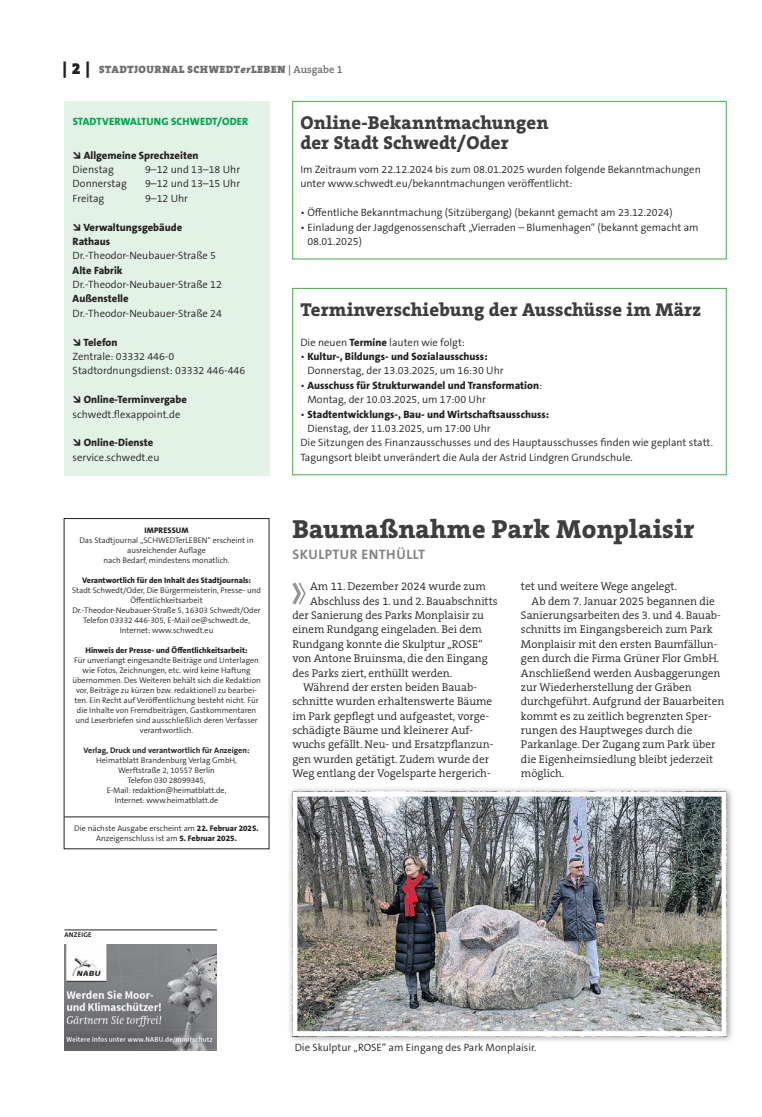
<style>
.page{position:relative;width:762px;height:1117px;background:#fff}
.page>*{position:absolute;margin:0;border:0;box-sizing:border-box;transform-origin:0 0}
.t1{font:800 26.25px "The Serif B W8";letter-spacing:.01em;color:#3e3e3f}
.t2{font:800 18.75px/20px "The Serif B W8";letter-spacing:.01em;color:#3e3e3f}
.t3{font:700 13.75px "The Sans B W7";letter-spacing:.035em;color:#808285}
.t4{font:300 11.25px "The Serif B W4";color:#231f20}
.t5{font:300 10.62px/14.4px "The Sans B W4";color:#231f20}
.t6{font:800 10.62px/14.4px "The Sans B W8";color:#231f20}
.t7{font:900 10.62px "The Serif B W9";letter-spacing:.045em;color:#6c6d70}
.t8{font:800 10.62px "The Sans B W8";letter-spacing:.015em;color:#00a54f}
.t9{font:300 8.12px/10px "The Sans B W4";color:#231f20;text-align:center}
.t10{font:800 8.12px "The Sans B W8";color:#231f20}
.t11{font:700 8.12px "The Sans B W7";color:#231f20}
.t12{font:700 6.88px "The Sans B W7";letter-spacing:.025em;color:#231f20}
.s1{font-size:16.25px;color:#231f20}
.s2{font-style:italic}
.s3{font-family:"The Serif B W6";font-weight:600}
.s4{font-family:"The Sans B W8";font-weight:800}
.s5{font-family:"The Sans B W4";font-weight:300}
</style>
<div class="page">
<div style="left:64px;top:101px;width:205px;height:374px;background:#e3f2e7"></div>
<hr style="left:64px;top:816px;width:205px;height:1px;background:#231f20">
<div style="left:292px;top:101px;width:434px;height:158px;border:1px solid #40ae49"></div>
<div style="left:292px;top:288px;width:434px;height:187px;border:1px solid #40ae49"></div>
<svg style="left:292px;top:582px;width:14px;height:23px"></svg>
<div style="left:287px;top:785px;width:447px;height:258px;background:#231f20;opacity:.45"></div>
<img style="left:298px;top:797px;width:422px;height:232px">
<div style="left:292px;top:791px;width:434px;height:244px;border:5px solid #fff"></div>
<img style="left:64px;top:944px;width:153px;height:106px">
<hr style="left:64px;top:929px;width:153px;height:1px;background:#231f20">
<p class="t7" style="left:63px;top:63px;width:282px"><span class="s1">| 2 |</span> STADTJOURNAL SCHWEDT<span class="s2">er</span>LEBEN <span class="s3">| Ausgabe 1</span></p>
<p class="t8" style="left:73px;top:114px;width:177px">Stadtverwaltung Schwedt/Oder</p>
<p class="t6" style="left:73px;top:148px;width:127px">→ Allgemeine Sprechzeiten</p>
<p class="t5" style="left:73px;top:162px;width:43px">Dienstag</p>
<p class="t5" style="left:145px;top:162px;width:97px">9–12 und 13–18 Uhr</p>
<p class="t5" style="left:73px;top:177px;width:56px">Donnerstag</p>
<p class="t5" style="left:145px;top:177px;width:97px">9–12 und 13–15 Uhr</p>
<p class="t5" style="left:73px;top:191px;width:33px">Freitag</p>
<p class="t5" style="left:145px;top:191px;width:45px">9–12 Uhr</p>
<p class="t6" style="left:73px;top:220px;width:111px">→ Verwaltungsgebäude<br>Rathaus</p>
<p class="t5" style="left:73px;top:248px;width:145px">Dr.-Theodor-Neubauer-Straße 5</p>
<p class="t6" style="left:73px;top:263px;width:51px">Alte Fabrik</p>
<p class="t5" style="left:73px;top:277px;width:151px">Dr.-Theodor-Neubauer-Straße 12</p>
<p class="t6" style="left:73px;top:292px;width:57px">Außenstelle</p>
<p class="t5" style="left:73px;top:306px;width:151px">Dr.-Theodor-Neubauer-Straße 24</p>
<p class="t6" style="left:73px;top:335px;width:46px">→ Telefon</p>
<p class="t5" style="left:73px;top:349px;width:174px">Zentrale: 03332 446-0<br>Stadtordnungsdienst: 03332 446-446</p>
<p class="t6" style="left:73px;top:392px;width:116px">→ Online-Terminvergabe</p>
<p class="t5" style="left:73px;top:407px;width:109px">schwedt.flexappoint.de</p>
<p class="t6" style="left:73px;top:435px;width:82px">→ Online-Dienste</p>
<p class="t5" style="left:73px;top:450px;width:88px">service.schwedt.eu</p>
<h2 class="t2" style="left:300px;top:113px;width:250px">Online-Bekanntmachungen der Stadt Schwedt/Oder</h2>
<p class="t5" style="left:300px;top:162px;width:402px">Im Zeitraum vom 22.12.2024 bis zum 08.01.2025 wurden folgende Bekanntmachungen unter www.schwedt.eu/bekanntmachungen veröffentlicht:</p>
<p class="t5" style="left:300px;top:205px;width:374px">• Öffentliche Bekanntmachung (Sitzübergang) (bekannt gemacht am 23.12.2024)</p>
<p class="t5" style="left:307px;top:220px;width:393px;text-indent:-7px">• Einladung der Jagdgenossenschaft „Vierraden – Blumenhagen“ (bekannt gemacht am<br>08.01.2025)</p>
<h2 class="t2" style="left:300px;top:300px;width:402px">Terminverschiebung der Ausschüsse im März</h2>
<p class="t5" style="left:300px;top:335px;width:166px">Die neuen <span class="s4">Termine</span> lauten wie folgt:</p>
<p class="t6" style="left:300px;top:349px;width:189px"><span class="s5">•</span> Kultur-, Bildungs- und Sozialausschuss:</p>
<p class="t5" style="left:307px;top:363px;width:198px">Donnerstag, der 13.03.2025, um 16:30 Uhr</p>
<p class="t6" style="left:300px;top:378px;width:243px"><span class="s5">•</span> Ausschuss für Strukturwandel und Transformation<span class="s5">:</span></p>
<p class="t5" style="left:307px;top:392px;width:180px">Montag, der 10.03.2025, um 17:00 Uhr</p>
<p class="t6" style="left:300px;top:407px;width:250px"><span class="s5">•</span> Stadtentwicklungs-, Bau- und Wirtschaftsausschuss:</p>
<p class="t5" style="left:300px;top:421px;width:414px;text-indent:7px">Dienstag, der 11.03.2025, um 17:00 Uhr<br>Die Sitzungen des Finanzausschusses und des Hauptausschusses finden wie geplant statt.<br>Tagungsort bleibt unverändert die Aula der Astrid Lindgren Grundschule.</p>
<p class="t10" style="left:145px;top:524px;width:45px">Impressum</p>
<p class="t9" style="left:79px;top:535px;width:176px">Das Stadtjournal „SCHWEDTerLEBEN“ erscheint in ausreichender Auflage<br>nach Bedarf, mindestens monatlich.</p>
<p class="t10" style="left:82px;top:574px;width:170px">Verantwortlich für den Inhalt des Stadtjournals:</p>
<p class="t9" style="left:72px;top:585px;width:190px">Stadt Schwedt/Oder, Die Bürgermeisterin, Presse- und Öffentlichkeitsarbeit<br>Dr.-Theodor-Neubauer-Straße 5, 16303 Schwedt/Oder Telefon 03332 446-305, E-Mail oe@schwedt.de, Internet: www.schwedt.eu</p>
<p class="t10" style="left:86px;top:644px;width:163px">Hinweis der Presse- und Öffentlichkeitsarbeit:</p>
<p class="t9" style="left:72px;top:655px;width:190px">Für unverlangt eingesandte Beiträge und Unterlagen wie Fotos, Zeichnungen, etc. wird keine Haftung übernommen. Des Weiteren behält sich die Redaktion vor, Beiträge zu kürzen bzw. redaktionell zu bearbei&shy;ten. Ein Recht auf Veröffentlichung besteht nicht. Für die Inhalte von Fremdbeiträgen, Gastkommentaren und Leserbriefen sind ausschließlich deren Verfasser verantwortlich.</p>
<p class="t11" style="left:84px;top:745px;width:167px">Verlag, Druck und verantwortlich für Anzeigen:</p>
<p class="t9" style="left:96px;top:755px;width:142px">Heimatblatt Brandenburg Verlag GmbH,<br>Werftstraße 2, 10557 Berlin<br>Telefon 030 28099345,<br>E-Mail: redaktion@heimatblatt.de,<br>Internet: www.heimatblatt.de</p>
<p class="t9" style="left:74px;top:822px;width:186px">Die nächste Ausgabe erscheint am <span class="s4">22. Februar 2025.<br></span>Anzeigenschluss ist am <span class="s4">5. Februar 2025.</span></p>
<h1 class="t1" style="left:292px;top:511px;width:404px">Baumaßnahme Park Monplaisir</h1>
<p class="t3" style="left:292px;top:545px;width:134px">SKULPTUR ENTHÜLLT</p>
<p class="t4" style="left:310px;top:579px;width:177px">Am 11. Dezember 2024 wurde zum</p>
<p class="t4" style="left:310px;top:593px;width:189px">Abschluss des 1. und 2. Bauabschnitts</p>
<p class="t4" style="left:292px;top:607px;width:193px">der Sanierung des Parks Monplaisir zu</p>
<p class="t4" style="left:292px;top:622px;width:191px">einem Rundgang eingeladen. Bei dem</p>
<p class="t4" style="left:292px;top:636px;width:192px">Rundgang konnte die Skulptur „ROSE“</p>
<p class="t4" style="left:292px;top:651px;width:197px">von Antone Bruinsma, die den Eingang</p>
<p class="t4" style="left:292px;top:665px;width:161px">des Parks ziert, enthüllt werden.</p>
<p class="t4" style="left:303px;top:679px;width:175px">Während der ersten beiden Bauab-</p>
<p class="t4" style="left:292px;top:694px;width:201px">schnitte wurden erhaltenswerte Bäume</p>
<p class="t4" style="left:292px;top:708px;width:198px">im Park gepflegt und aufgeastet, vorge-</p>
<p class="t4" style="left:292px;top:722px;width:182px">schädigte Bäume und kleinerer Auf-</p>
<p class="t4" style="left:292px;top:737px;width:202px">wuchs gefällt. Neu- und Ersatzpflanzun-</p>
<p class="t4" style="left:292px;top:751px;width:198px">gen wurden getätigt. Zudem wurde der</p>
<p class="t4" style="left:292px;top:766px;width:200px">Weg entlang der Vogelsparte hergerich-</p>
<p class="t4" style="left:521px;top:579px;width:158px">tet und weitere Wege angelegt.</p>
<p class="t4" style="left:531px;top:593px;width:185px">Ab dem 7. Januar 2025 begannen die</p>
<p class="t4" style="left:521px;top:607px;width:201px">Sanierungsarbeiten des 3. und 4. Bauab-</p>
<p class="t4" style="left:521px;top:622px;width:193px">schnitts im Eingangsbereich zum Park</p>
<p class="t4" style="left:521px;top:636px;width:198px">Monplaisir mit den ersten Baumfällun-</p>
<p class="t4" style="left:521px;top:651px;width:200px">gen durch die Firma Grüner Flor GmbH.</p>
<p class="t4" style="left:521px;top:665px;width:201px">Anschließend werden Ausbaggerungen</p>
<p class="t4" style="left:521px;top:679px;width:172px">zur Wiederherstellung der Gräben</p>
<p class="t4" style="left:521px;top:694px;width:205px">durchgeführt. Aufgrund der Bauarbeiten</p>
<p class="t4" style="left:521px;top:708px;width:192px">kommt es zu zeitlich begrenzten Sper-</p>
<p class="t4" style="left:521px;top:722px;width:173px">rungen des Hauptweges durch die</p>
<p class="t4" style="left:521px;top:737px;width:196px">Parkanlage. Der Zugang zum Park über</p>
<p class="t4" style="left:521px;top:751px;width:194px">die Eigenheimsiedlung bleibt jederzeit</p>
<p class="t4" style="left:521px;top:766px;width:45px">möglich.</p>
<p class="t12" style="left:64px;top:930px;width:28px">Anzeige</p>
<p class="t5" style="left:295px;top:1039px;width:243px">Die Skulptur „ROSE“ am Eingang des Park Monplaisir.</p>
</div>
